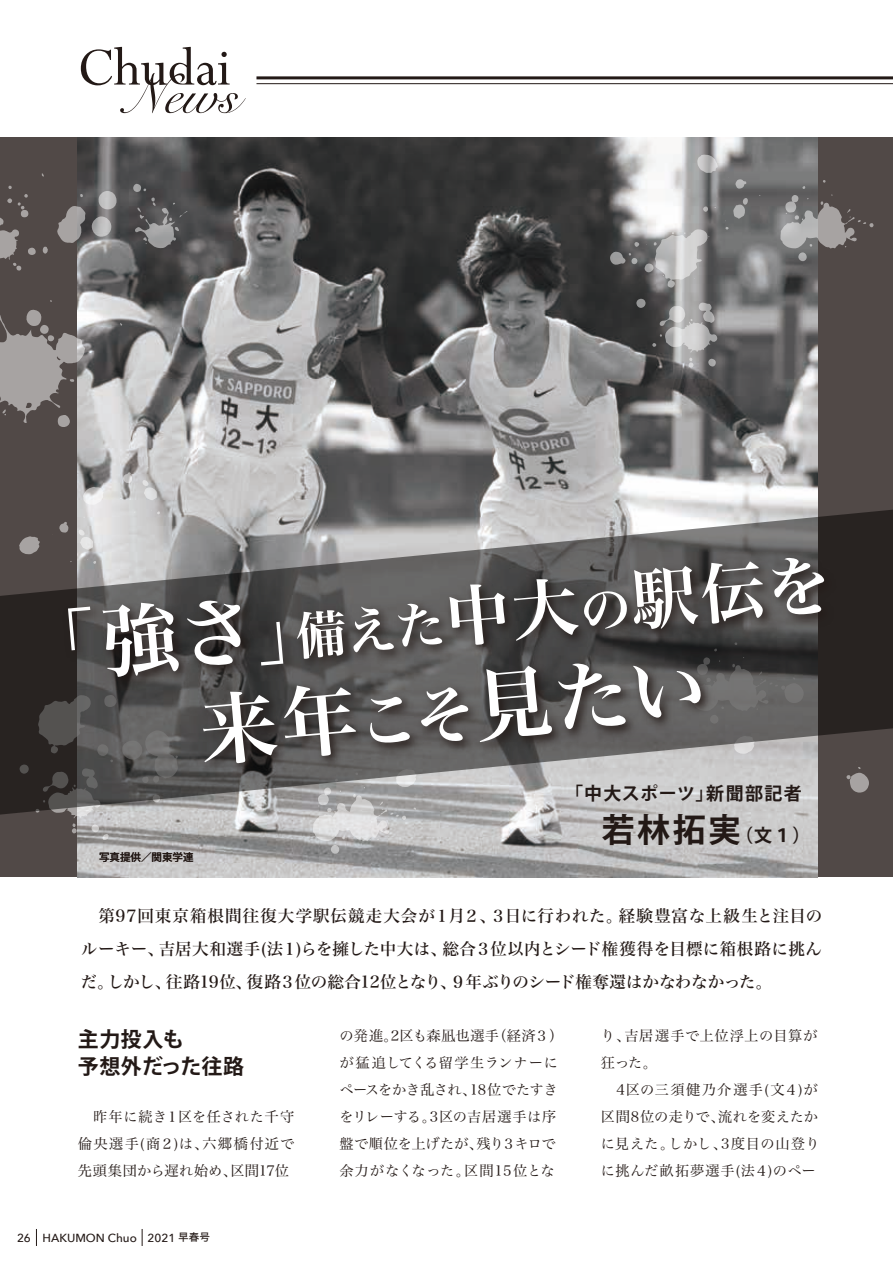
<style>
.page{position:relative;width:893px;height:1263px;background:#fff}
.page>*{position:absolute;margin:0;border:0;box-sizing:border-box;transform-origin:0 0}
.t1{font:78px "Hira Min Pro W6";color:#fff}
.t2{font:66px "Hira Min Pro W6";color:#fff}
.t3{font:60px "Perpetua";color:#231916}
.t4{font:55.8px "Snell Roundhand";color:#231916}
.t5{font:700 33px "Koz Go Pr 6 N";color:#231916}
.t6{font:700 21px/27px "Koz Go Pr 6 N";letter-spacing:.025em;color:#231916}
.t7{font:700 18px "Koz Go Pr 6 N";letter-spacing:.075em;color:#231916}
.t8{font:16.5px/33px "Hira Min Std W5";letter-spacing:-.015em;color:#231916;text-align:justify}
.t9{font:14.25px/27px "Hira Min Pro W3";letter-spacing:.025em;color:#231916}
.t10{font:500 11.7px "Avenir Next";color:#231916}
.t11{font:500 10.5px "Koz Go Pro";color:#231916}
.s1{font-size:78px}
.s2{font-size:51px}
.s3{font-size:63px}
.s4{font-size:18px}
.s5{font-family:"Hiragino UD Sans Std W5";font-weight:400;font-size:10.65px}
</style>
<div class="page">
<div style="left:0;top:137px;width:893px;height:740px;background:#514947"></div>
<img style="left:78px;top:137px;width:740px;height:372px">
<svg style="left:57px;top:206px;width:28px;height:37px"></svg>
<svg style="left:92px;top:216px;width:19px;height:21px"></svg>
<svg style="left:99px;top:191px;width:18px;height:18px"></svg>
<svg style="left:58px;top:415px;width:12px;height:12px"></svg>
<svg style="left:133px;top:184px;width:13px;height:8px"></svg>
<svg style="left:0;top:310px;width:85px;height:113px"></svg>
<svg style="left:43px;top:247px;width:5px;height:7px"></svg>
<svg style="left:0;top:186px;width:36px;height:85px"></svg>
<svg style="left:135px;top:198px;width:52px;height:50px"></svg>
<svg style="left:83px;top:487px;width:21px;height:18px"></svg>
<svg style="left:123px;top:472px;width:9px;height:11px"></svg>
<svg style="left:143px;top:480px;width:14px;height:20px"></svg>
<svg style="left:636px;top:299px;width:10px;height:9px"></svg>
<svg style="left:644px;top:263px;width:10px;height:9px"></svg>
<svg style="left:798px;top:252px;width:9px;height:9px"></svg>
<svg style="left:703px;top:206px;width:5px;height:6px"></svg>
<svg style="left:652px;top:303px;width:65px;height:65px"></svg>
<svg style="left:654px;top:229px;width:55px;height:59px;background:#b5b5b5"></svg>
<svg style="left:610px;top:242px;width:37px;height:23px"></svg>
<svg style="left:780px;top:180px;width:93px;height:69px"></svg>
<svg style="left:697px;top:155px;width:21px;height:18px"></svg>
<svg style="left:729px;top:178px;width:17px;height:11px"></svg>
<svg style="left:723px;top:197px;width:25px;height:33px"></svg>
<svg style="left:0;top:509px;width:893px;height:306px"></svg>
<hr style="left:256px;top:76px;width:637px;height:3px;background:#231916">
<hr style="left:256px;top:83px;width:637px;height:1px;background:#231916">
<img style="left:47px;top:531px;width:823px;height:347px">
<svg style="left:36px;top:1229px;width:107px;height:17px"></svg>
<h3 class="t3" style="left:77px;top:36px;width:155px">Chudai</h3>
<h3 class="t4" style="left:124px;top:50px;width:116px">News</h3>
<h2 class="t2" style="left:16px;top:596px;width:815px;rotate:-5deg"><span class="s1">「強さ」</span><span class="s2">備えた</span>中大<span class="s2">の</span>駅伝を</h2>
<h1 class="t1" style="left:193px;top:662px;width:511px;rotate:-5deg">来年<span class="s3">こそ</span>見たい</h1>
<p class="t11" style="left:99px;top:850px;width:96px">写真提供／関東学連</p>
<p class="t7" style="left:565px;top:783px;width:238px">「中大スポーツ」新聞部記者</p>
<h3 class="t5" style="left:602px;top:811px;width:210px">若林拓実<span class="s4">（文１）</span></h3>
<p class="t8" style="left:81px;top:899px;width:743px">　第97回東京箱根間往復大学駅伝競走大会が１月２、３日に行われた。経験豊富な上級生と注目のルーキー、吉居大和選手(法１)らを擁した中大は、総合３位以内とシード権獲得を目標に箱根路に挑んだ。しかし、往路19位、復路３位の総合12位となり、９年ぶりのシード権奪還はかなわなかった。</p>
<p class="t9" style="left:601px;top:1021px;width:220px">り、吉居選手で上位浮上の目算が狂った。<br>　4区の三須健乃介選手(文４)が区間8位の走りで、流れを変えたかに見えた。しかし、3度目の山登りに挑んだ畝拓夢選手(法４)のペー</p>
<p class="t9" style="left:339px;top:1021px;width:225px">の発進。2区も森凪也選手（経済３）が猛追してくる留学生ランナーにペースをかき乱され、18位でたすきをリレーする。3区の吉居選手は序盤で順位を上げたが、残り３キロで余力がなくなった。区間15位とな</p>
<h3 class="t6" style="left:78px;top:1026px;width:168px">主力投入も<br>予想外だった往路</h3>
<p class="t9" style="left:78px;top:1102px;width:218px;text-align:justify">　昨年に続き１区を任された千守倫央選手(商２)は、六郷橋付近で先頭集団から遅れ始め、区間17位</p>
<p class="t10" style="left:17px;top:1227px;width:194px">26 HAKUMON Chuo 2021 <span class="s5">早春号</span></p>
</div>
